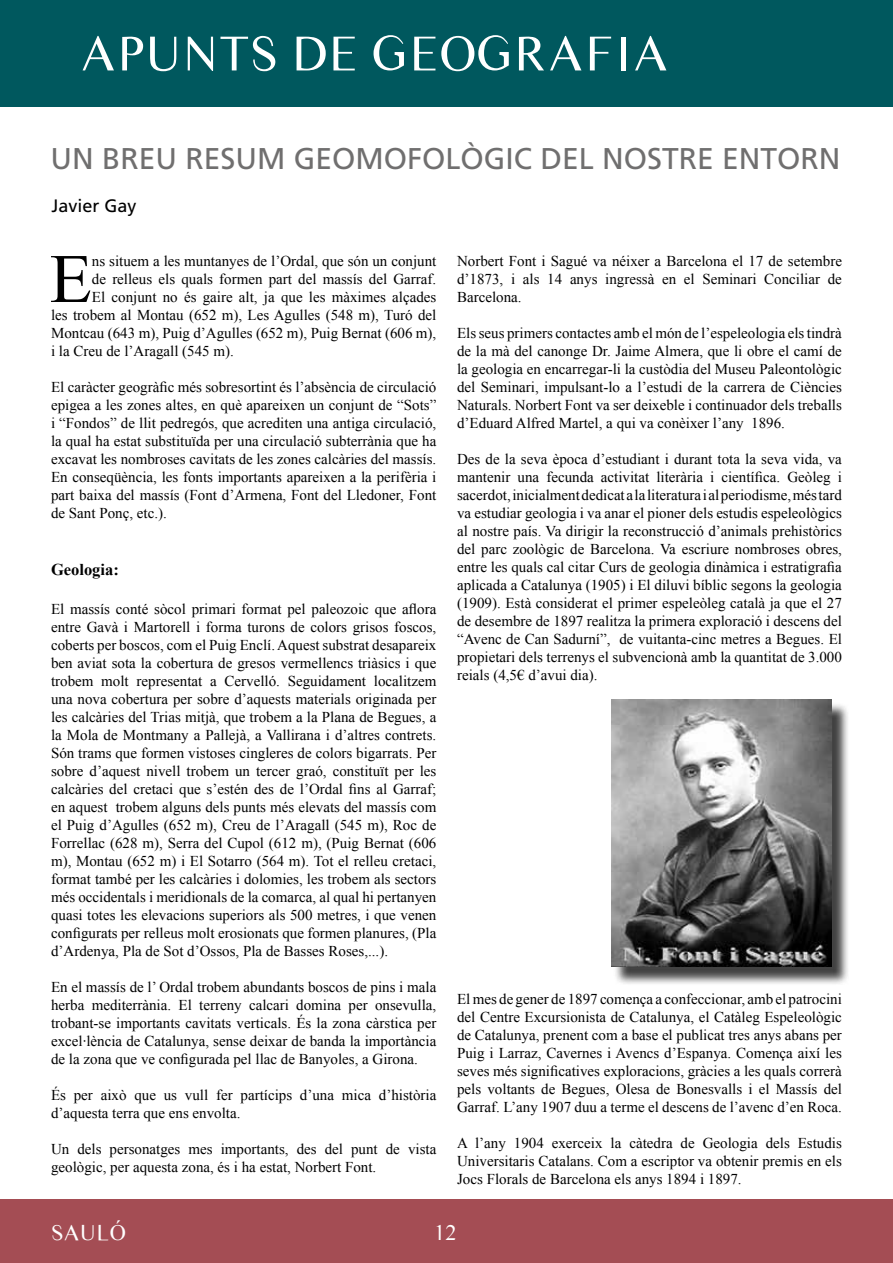
<style>
.page{position:relative;width:893px;height:1263px;background:#fff}
.page>*{position:absolute;margin:0;border:0;box-sizing:border-box;transform-origin:0 0}
.t1{font:69.3px "Times New Roman";color:#000}
.t2{font:51px "Times Sans Serif";color:#fff}
.t3{font:30px "Frutiger LT Std";color:#706f6f}
.t4{font:22.5px "Times Sans Serif";color:#fff}
.t5{font:18px "Frutiger LT Std";color:#000}
.t6{font:700 16.5px "Times New Roman";color:#000}
.t7{font:15px/18px "Times New Roman";color:#000;text-align:justify}
</style>
<div class="page">
<div style="left:0;top:1199px;width:893px;height:64px;background:#a44d54"></div>
<div style="left:0;top:0;width:893px;height:106px;background:#00585e"></div>
<div style="left:613px;top:702px;width:236px;height:283px;background:#000;opacity:.75"></div>
<img style="left:611px;top:699px;width:220px;height:268px">
<h2 class="t2" style="left:80px;top:19px;width:591px">APUNTS DE GEOGRAFIA</h2>
<h3 class="t3" style="left:50px;top:141px;width:792px">UN BREU RESUM GEOMOFOLÒGIC DEL NOSTRE ENTORN</h3>
<p class="t5" style="left:52px;top:195px;width:87px">Javier Gay</p>
<h1 class="t1" style="left:50px;top:232px;width:44px">E</h1>
<p class="t7" style="left:92px;top:252px;width:346px">ns situem a les muntanyes de l’Ordal, que són un conjunt</p>
<p class="t7" style="left:92px;top:270px;width:346px">de relleus els quals formen part del massís del Garraf.</p>
<p class="t7" style="left:92px;top:288px;width:346px">El conjunt no és gaire alt, ja que les màximes alçades</p>
<p class="t7" style="left:51px;top:306px;width:387px">les trobem al Montau (652 m), Les Agulles (548 m), Turó del</p>
<p class="t7" style="left:51px;top:324px;width:387px">Montcau (643 m), Puig d’Agulles (652 m), Puig Bernat (606 m),</p>
<p class="t7" style="left:51px;top:342px;width:184px">i la Creu de l’Aragall (545 m).</p>
<p class="t7" style="left:51px;top:378px;width:387px">El caràcter geogràfic més sobresortint és l’absència de circulació epigea a les zones altes, en què apareixen un conjunt de “Sots” i “Fondos” de llit pedregós, que acrediten una antiga circulació, la qual ha estat substituïda per una circulació subterrània que ha excavat les nombroses cavitats de les zones calcàries del massís.<br>En conseqüència, les fonts importants apareixen a la perifèria i part baixa del massís (Font d’Armena, Font del Lledoner, Font de Sant Ponç, etc.).</p>
<p class="t6" style="left:51px;top:558px;width:69px">Geologia:</p>
<p class="t7" style="left:51px;top:600px;width:387px">El massís conté sòcol primari format pel paleozoic que aflora entre Gavà i Martorell i forma turons de colors grisos foscos, coberts per boscos, com el Puig Enclí. Aquest substrat desapareix ben aviat sota la cobertura de gresos vermellencs triàsics i que trobem molt representat a Cervelló. Seguidament localitzem una nova cobertura per sobre d’aquests materials originada per les calcàries del Trias mitjà, que trobem a la Plana de Begues, a la Mola de Montmany a Pallejà, a Vallirana i d’altres contrets.<br>Són trams que formen vistoses cingleres de colors bigarrats. Per sobre d’aquest nivell trobem un tercer graó, constituït per les calcàries del cretaci que s’estén des de l’Ordal fins al Garraf; en aquest trobem alguns dels punts més elevats del massís com el Puig d’Agulles (652 m), Creu de l’Aragall (545 m), Roc de Forrellac (628 m), Serra del Cupol (612 m), (Puig Bernat (606 m), Montau (652 m) i El Sotarro (564 m). Tot el relleu cretaci, format també per les calcàries i dolomies, les trobem als sectors més occidentals i meridionals de la comarca, al qual hi pertanyen quasi totes les elevacions superiors als 500 metres, i que venen configurats per relleus molt erosionats que formen planures, (Pla d’Ardenya, Pla de Sot d’Ossos, Pla de Basses Roses,...).</p>
<p class="t7" style="left:51px;top:978px;width:387px">En el massís de l’ Ordal trobem abundants boscos de pins i mala herba mediterrània. El terreny calcari domina per onsevulla, trobant-se importants cavitats verticals. És la zona càrstica per excel·lència de Catalunya, sense deixar de banda la importància de la zona que ve configurada pel llac de Banyoles, a Girona.</p>
<p class="t7" style="left:51px;top:1086px;width:387px">És per això que us vull fer partícips d’una mica d’història d’aquesta terra que ens envolta.</p>
<p class="t7" style="left:51px;top:1140px;width:387px">Un dels personatges mes importants, des del punt de vista geològic, per aquesta zona, és i ha estat, Norbert Font.</p>
<p class="t7" style="left:457px;top:252px;width:386px">Norbert Font i Sagué va néixer a Barcelona el 17 de setembre d’1873, i als 14 anys ingressà en el Seminari Conciliar de Barcelona.</p>
<p class="t7" style="left:457px;top:324px;width:386px">Els seus primers contactes amb el món de l’espeleologia els tindrà de la mà del canonge Dr. Jaime Almera, que li obre el camí de la geologia en encarregar-li la custòdia del Museu Paleontològic del Seminari, impulsant-lo a l’estudi de la carrera de Ciències Naturals. Norbert Font va ser deixeble i continuador dels treballs d’Eduard Alfred Martel, a qui va conèixer l’any 1896.</p>
<p class="t7" style="left:457px;top:450px;width:386px">Des de la seva època d’estudiant i durant tota la seva vida, va mantenir una fecunda activitat literària i científica. Geòleg i sacerdot, inicialment dedicat a la literatura i al periodisme, més tard va estudiar geologia i va anar el pioner dels estudis espeleològics al nostre país. Va dirigir la reconstrucció d’animals prehistòrics del parc zoològic de Barcelona. Va escriure nombroses obres, entre les quals cal citar Curs de geologia dinàmica i estratigrafia aplicada a Catalunya (1905) i El diluvi bíblic segons la geologia (1909). Està considerat el primer espeleòleg català ja que el 27 de desembre de 1897 realitza la primera exploració i descens del “Avenc de Can Sadurní”, de vuitanta-cinc metres a Begues. El propietari dels terrenys el subvencionà amb la quantitat de 3.000 reials (4,5€ d’avui dia).</p>
<p class="t7" style="left:457px;top:990px;width:386px">El mes de gener de 1897 comença a confeccionar, amb el patrocini del Centre Excursionista de Catalunya, el Catàleg Espeleològic de Catalunya, prenent com a base el publicat tres anys abans per Puig i Larraz, Cavernes i Avencs d’Espanya. Comença així les seves més significatives exploracions, gràcies a les quals correrà pels voltants de Begues, Olesa de Bonesvalls i el Massís del Garraf. L’any 1907 duu a terme el descens de l’avenc d’en Roca.</p>
<p class="t7" style="left:457px;top:1134px;width:386px">A l’any 1904 exerceix la càtedra de Geologia dels Estudis Universitaris Catalans. Com a escriptor va obtenir premis en els Jocs Florals de Barcelona els anys 1894 i 1897.</p>
<h3 class="t4" style="left:51px;top:1218px;width:76px">SAULÓ</h3>
<h3 class="t4" style="left:434px;top:1218px;width:24px">12</h3>
</div>
